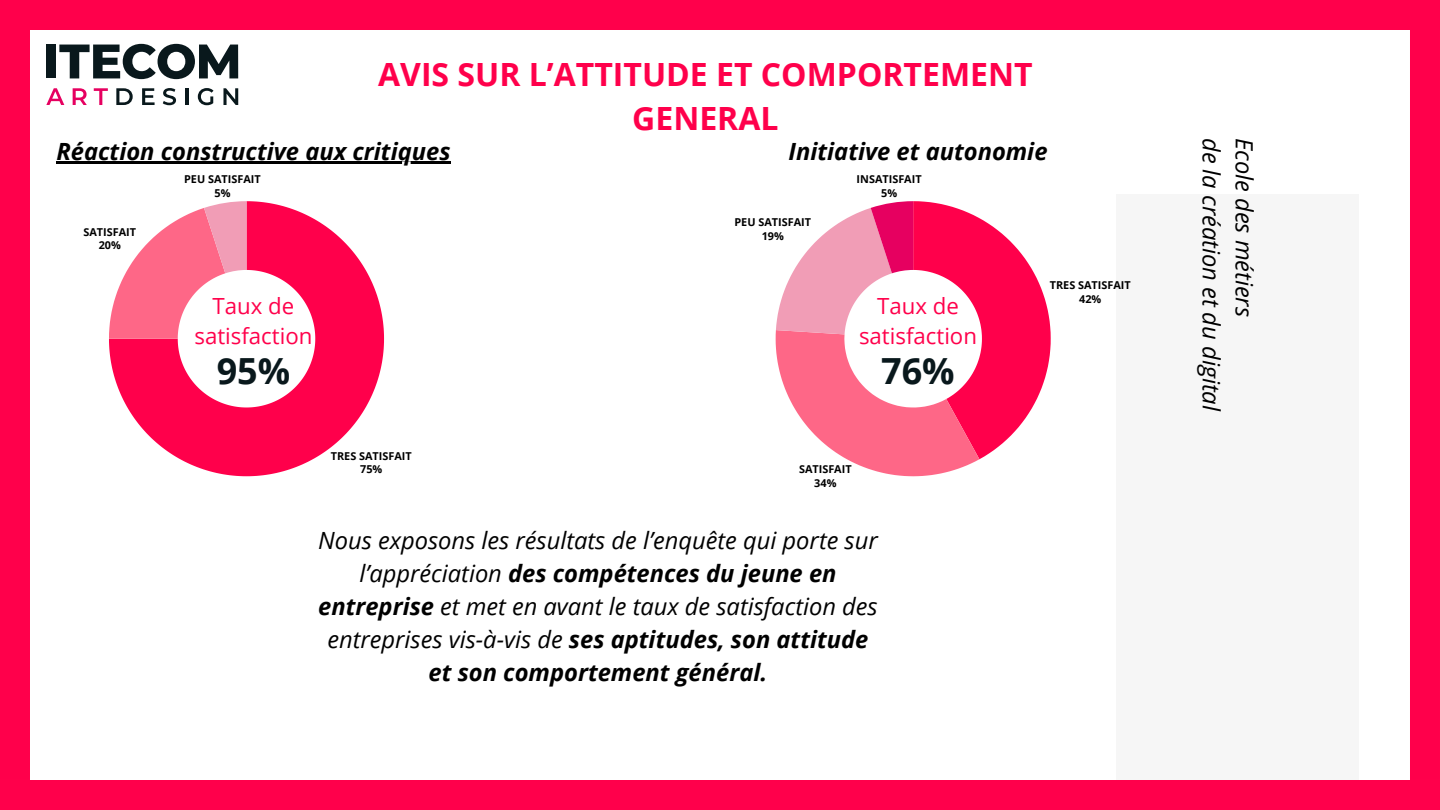
<style>
.page{position:relative;width:1440px;height:810px;background:#fff}
.page>*{position:absolute;margin:0;border:0;box-sizing:border-box;transform-origin:0 0}
.t1{font:700 36px "Open Sans";color:#09181c}
.t2{font:700 32px/44.2px "Open Sans";color:#ff004b;text-align:center}
.t3{font:italic 23.7px/33px "Open Sans";color:#000;text-align:center}
.t4{font:italic 700 23.7px "Open Sans";color:#000}
.t5{font:22.2px/30.8px "Open Sans";color:#ff004b;text-align:center}
.t6{font:700 10.9px/13.5px "Open Sans";color:#000;text-align:center}
.s1{font-weight:700}
</style>
<div class="page">
<div style="left:0;top:0;width:1440px;height:30px;background:#ff004b"></div>
<div style="left:1116px;top:195px;width:243px;height:615px;background:#f6f6f6"></div>
<div style="left:0;top:780px;width:1440px;height:30px;background:#ff004b"></div>
<div style="left:0;top:0;width:30px;height:780px;background:#ff004b"></div>
<div style="left:1410px;top:0;width:30px;height:780px;background:#ff004b"></div>
<div style="left:46px;top:45px;width:10px;height:33px;background:#09181c"></div>
<svg style="left:59px;top:44px;width:179px;height:35px"></svg>
<svg style="left:46px;top:88px;width:18px;height:17px"></svg>
<svg style="left:73px;top:88px;width:14px;height:17px"></svg>
<svg style="left:94px;top:88px;width:14px;height:17px"></svg>
<svg style="left:116px;top:88px;width:17px;height:17px"></svg>
<svg style="left:142px;top:88px;width:13px;height:17px"></svg>
<svg style="left:163px;top:88px;width:13px;height:17px"></svg>
<hr style="left:185px;top:88px;width:3px;height:17px;background:#09181c">
<svg style="left:198px;top:88px;width:15px;height:17px"></svg>
<svg style="left:223px;top:88px;width:15px;height:17px"></svg>
<svg style="left:109px;top:201px;width:275px;height:275px;fill:#ff004b"></svg>
<svg style="left:109px;top:201px;width:138px;height:138px"></svg>
<hr style="left:56px;top:162px;width:395px;height:2px;background:#000">
<svg style="left:776px;top:201px;width:275px;height:275px"></svg>
<h3 class="t2" style="left:378px;top:51px;width:656px">AVIS SUR L’ATTITUDE ET COMPORTEMENT<br>GENERAL</h3>
<p class="t4" style="left:56px;top:135px;width:396px">Réaction constructive aux critiques</p>
<p class="t4" style="left:789px;top:135px;width:261px">Initiative et autonomie</p>
<p class="t6" style="left:83px;top:225px;width:54px">SATISFAIT<br>20%</p>
<p class="t6" style="left:184px;top:172px;width:78px">PEU SATISFAIT<br>5%</p>
<h3 class="t5" style="left:194px;top:290px;width:119px">Taux de satisfaction</h3>
<p class="t1" style="left:217px;top:345px;width:75px">95%</p>
<p class="t6" style="left:734px;top:215px;width:78px">PEU SATISFAIT<br>19%</p>
<p class="t6" style="left:857px;top:172px;width:67px">INSATISFAIT<br>5%</p>
<h1 class="t5" style="left:859px;top:290px;width:119px">Taux de satisfaction</h1>
<p class="t1" style="left:881px;top:345px;width:75px">76%</p>
<p class="t6" style="left:331px;top:449px;width:83px">TRES SATISFAIT<br>75%</p>
<p class="t6" style="left:799px;top:462px;width:54px">SATISFAIT<br>34%</p>
<h1 class="t3" style="left:318px;top:523px;width:561px">Nous exposons les résultats de l’enquête qui porte sur l’appréciation <span class="s1">des compétences du jeune en entreprise</span> et met en avant le taux de satisfaction des entreprises vis-à-vis de <span class="s1">ses aptitudes, son attitude et son comportement général.</span></h1>
<p class="t6" style="left:1050px;top:278px;width:83px">TRES SATISFAIT<br>42%</p>
<h2 class="t3" style="left:1229px;top:138px;width:275px;rotate:90deg">de la création et du digital</h2>
<p class="t3" style="left:1262px;top:138px;width:180px;rotate:90deg">Ecole des métiers</p>
</div>
